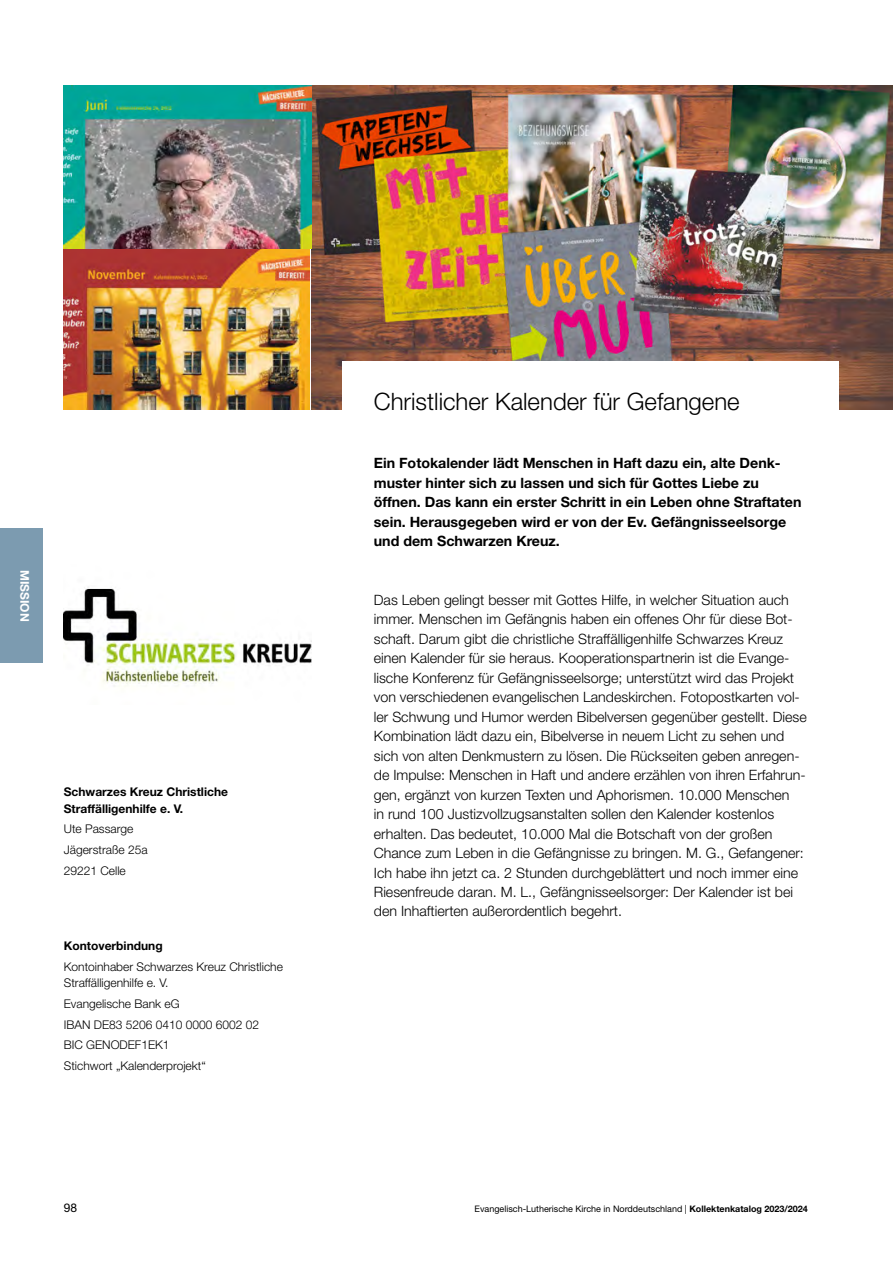
<style>
.page{position:relative;width:893px;height:1263px;background:#fff}
.page>*{position:absolute;margin:0;border:0;box-sizing:border-box;transform-origin:0 0}
.t1{font:300 24px "Helvetica Neue";color:#000}
.t2{font:300 14.25px/19.5px "Helvetica Neue";color:#000}
.t3{font:700 14.25px/19.5px "Helvetica Neue";color:#000}
.t4{font:300 12px/20.7px "Helvetica Neue";color:#000}
.t5{font:700 12px/16.5px "Helvetica Neue";color:#000}
.t6{font:700 12px "Helvetica Neue";color:#fff}
.t7{font:12px "Helvetica Neue";color:#000}
.t8{font:9px "Helvetica Neue";color:#000}
.s1{font-weight:700}
</style>
<div class="page">
<div style="left:0;top:528px;width:43px;height:135px;background:#7c9bb0"></div>
<img style="left:312px;top:85px;width:581px;height:325px">
<img style="left:64px;top:248px;width:246px;height:162px">
<img style="left:64px;top:85px;width:248px;height:163px">
<img style="left:64px;top:587px;width:248px;height:100px">
<div style="left:343px;top:361px;width:496px;height:108px;background:#fff"></div>
<p class="t6" style="left:32px;top:570px;width:53px;rotate:90deg">MISSION</p>
<p class="t5" style="left:64px;top:783px;width:166px">Schwarzes Kreuz Christliche<br>Straffälligenhilfe e. V.</p>
<p class="t4" style="left:64px;top:818px;width:85px">Ute Passarge<br>Jägerstraße 25a<br>29221 Celle</p>
<p class="t5" style="left:64px;top:937px;width:100px">Kontoverbindung</p>
<p class="t4" style="left:64px;top:958px;width:221px;line-height:16.5px">Kontoinhaber Schwarzes Kreuz Christliche<br>Straffälligenhilfe e. V.</p>
<p class="t4" style="left:64px;top:993px;width:197px">Evangelische Bank eG<br>IBAN DE83 5206 0410 0000 6002 02<br>BIC GENODEF1EK1<br>Stichwort „Kalenderprojekt“</p>
<h1 class="t1" style="left:374px;top:386px;width:367px">Christlicher Kalender für Gefangene</h1>
<p class="t3" style="left:374px;top:453px;width:429px">Ein Fotokalender lädt Menschen in Haft dazu ein, alte Denk&shy;muster hinter sich zu lassen und sich für Gottes Liebe zu öffnen. Das kann ein erster Schritt in ein Leben ohne Straftaten sein. Herausgegeben wird er von der Ev. Gefängnisseelsorge und dem Schwarzen Kreuz.</p>
<p class="t2" style="left:374px;top:589px;width:434px">Das Leben gelingt besser mit Gottes Hilfe, in welcher Situation auch immer. Menschen im Gefängnis haben ein offenes Ohr für diese Bot&shy;schaft. Darum gibt die christliche Straffälligenhilfe Schwarzes Kreuz einen Kalender für sie heraus. Kooperationspartnerin ist die Evange&shy;lische Konferenz für Gefängnisseelsorge; unterstützt wird das Projekt von verschiedenen evangelischen Landeskirchen. Fotopostkarten vol&shy;ler Schwung und Humor werden Bibelversen gegenüber gestellt. Diese Kombination lädt dazu ein, Bibelverse in neuem Licht zu sehen und sich von alten Denkmustern zu lösen. Die Rückseiten geben anregen&shy;de Impulse: Menschen in Haft und andere erzählen von ihren Erfahrun&shy;gen, ergänzt von kurzen Texten und Aphorismen. 10.000 Menschen<br>in rund 100 Justizvollzugsanstalten sollen den Kalender kostenlos erhalten. Das bedeutet, 10.000 Mal die Botschaft von der großen Chance zum Leben in die Gefängnisse zu bringen. M. G., Gefangener:<br>Ich habe ihn jetzt ca. 2 Stunden durchgeblättert und noch immer eine Riesenfreude daran. M. L., Gefängnisseelsorger: Der Kalender ist bei den Inhaftierten außerordentlich begehrt.</p>
<p class="t7" style="left:64px;top:1200px;width:15px">98</p>
<p class="t8" style="left:474px;top:1203px;width:335px">Evangelisch-Lutherische Kirche in Norddeutschland | <span class="s1">Kollektenkatalog 2023/2024</span></p>
</div>
